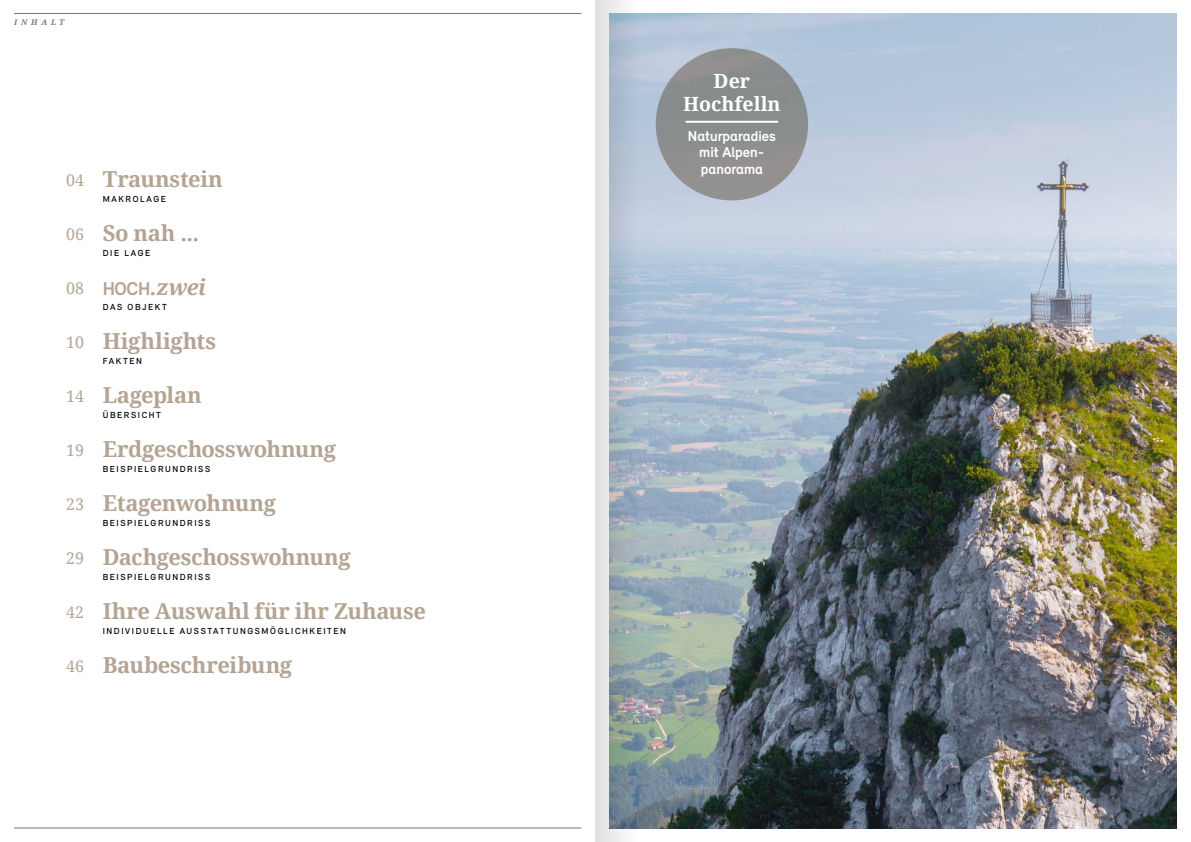
<style>
.page{position:relative;width:1191px;height:842px;background:#fff}
.page>*{position:absolute;margin:0;border:0;box-sizing:border-box;transform-origin:0 0}
.t1{font:700 22px "Droid Serif";letter-spacing:-.015em;color:#b4a494}
.t2{font:italic 700 22px "Droid Serif";color:#b4a494}
.t3{font:700 19.6px/22.5px "Droid Serif";color:#fff;text-align:center}
.t4{font:16px "Droid Serif";color:#b4a494}
.t5{font:700 14.7px/16.7px "Relevant";color:#fff;text-align:center}
.t6{font:500 9px "Relevant";letter-spacing:.175em;color:#000}
.t7{font:italic 700 7.8px "Droid Serif";letter-spacing:.5em;color:#7c766b}
.s1{font-family:"Relevant";font-style:normal;font-size:19px}
</style>
<div class="page">
<hr style="left:14px;top:13px;width:567px;height:1px;background:#7c766b">
<hr style="left:14px;top:828px;width:567px;height:1px;background:#7c766b">
<img style="left:638px;top:13px;width:539px;height:815px">
<div style="left:656px;top:48px;width:152px;height:152px;background:#8a8d8d;border-radius:50%"></div>
<hr style="left:685px;top:121px;width:93px;height:2px;background:#fff">
<svg style="left:595px;top:0;width:43px;height:842px;background:#b7c1c9"></svg>
<p class="t7" style="left:14px;top:17px;width:52px">INHALT</p>
<h3 class="t4" style="left:66px;top:169px;width:19px">04</h3>
<h3 class="t4" style="left:66px;top:223px;width:19px">06</h3>
<h3 class="t4" style="left:66px;top:277px;width:19px">08</h3>
<h3 class="t4" style="left:66px;top:331px;width:19px">10</h3>
<h3 class="t4" style="left:66px;top:385px;width:19px">14</h3>
<h3 class="t4" style="left:66px;top:439px;width:19px">19</h3>
<h3 class="t4" style="left:66px;top:493px;width:19px">23</h3>
<h3 class="t4" style="left:66px;top:547px;width:19px">29</h3>
<h3 class="t4" style="left:66px;top:601px;width:19px">42</h3>
<h3 class="t4" style="left:66px;top:655px;width:19px">46</h3>
<h1 class="t1" style="left:103px;top:163px;width:122px">Traunstein</h1>
<h1 class="t1" style="left:103px;top:217px;width:98px">So nah ...</h1>
<h1 class="t2" style="left:103px;top:271px;width:105px"><span class="s1">HOCH</span>.zwei</h1>
<h1 class="t1" style="left:103px;top:325px;width:115px">Highlights</h1>
<h1 class="t1" style="left:103px;top:379px;width:101px">Lageplan</h1>
<h1 class="t1" style="left:103px;top:433px;width:235px">Erdgeschosswohnung</h1>
<h1 class="t1" style="left:103px;top:488px;width:175px">Etagenwohnung</h1>
<h1 class="t1" style="left:103px;top:542px;width:250px">Dachgeschosswohnung</h1>
<h1 class="t1" style="left:103px;top:596px;width:325px">Ihre Auswahl für ihr Zuhause</h1>
<h1 class="t1" style="left:103px;top:650px;width:191px">Baubeschreibung</h1>
<p class="t6" style="left:103px;top:194px;width:65px">MAKROLAGE</p>
<p class="t6" style="left:103px;top:248px;width:49px">DIE LAGE</p>
<p class="t6" style="left:103px;top:302px;width:65px">DAS OBJEKT</p>
<p class="t6" style="left:103px;top:356px;width:41px">FAKTEN</p>
<p class="t6" style="left:103px;top:410px;width:60px">ÜBERSICHT</p>
<p class="t6" style="left:103px;top:464px;width:109px">BEISPIELGRUNDRISS</p>
<p class="t6" style="left:103px;top:518px;width:109px">BEISPIELGRUNDRISS</p>
<p class="t6" style="left:103px;top:572px;width:109px">BEISPIELGRUNDRISS</p>
<p class="t6" style="left:103px;top:626px;width:245px">INDIVIDUELLE AUSSTATTUNGSMÖGLICHKEITEN</p>
<h2 class="t3" style="left:683px;top:69px;width:99px">Der<br>Hochfelln</h2>
<h3 class="t5" style="left:688px;top:127px;width:90px">Naturparadies mit Alpen - panorama</h3>
</div>
